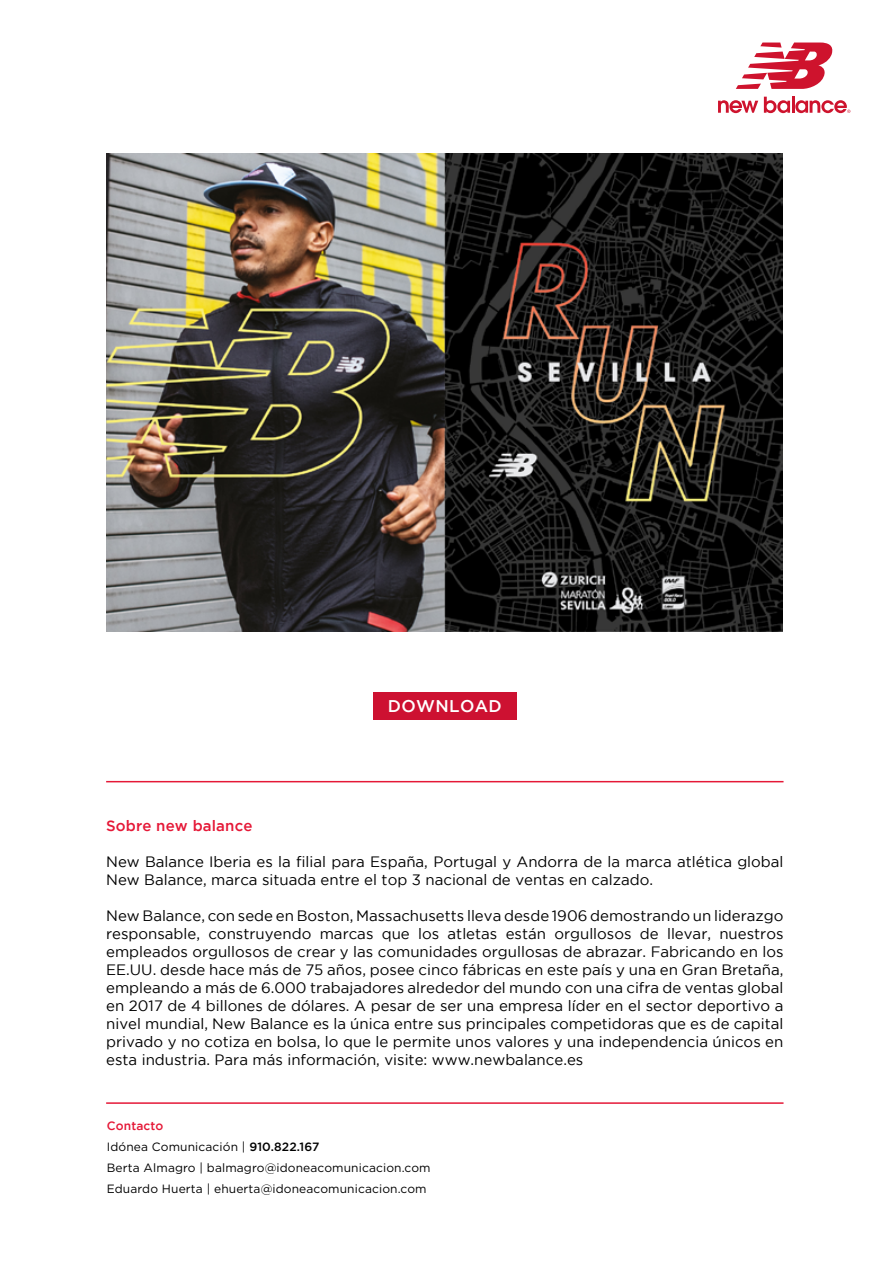
<style>
.page{position:relative;width:893px;height:1263px;background:#fff}
.page>*{position:absolute;margin:0;border:0;box-sizing:border-box;transform-origin:0 0}
.t1{font:500 16.95px "Gotham";letter-spacing:.025em;color:#fff}
.t2{font:15px/18px "Gotham";color:#000}
.t3{font:500 15px "Gotham";letter-spacing:.01em;color:#e51837}
.t4{font:12px/21px "Gotham";letter-spacing:.01em;color:#000}
.s1{font-weight:500;color:#e51837}
.s2{font-weight:500}
</style>
<div class="page">
<svg style="left:718px;top:100px;width:40px;height:13px"></svg>
<svg style="left:736px;top:43px;width:97px;height:46px"></svg>
<svg style="left:764px;top:97px;width:86px;height:16px"></svg>
<div style="left:373px;top:692px;width:143px;height:28px;background:#cd1131"></div>
<hr style="left:106px;top:1102px;width:677px;height:2px;background:#e51837">
<hr style="left:106px;top:781px;width:677px;height:1px;background:#e51837">
<img style="left:107px;top:153px;width:676px;height:478px">
<p class="t1" style="left:388px;top:696px;width:116px">DOWNLOAD</p>
<p class="t3" style="left:106px;top:817px;width:148px">Sobre new balance</p>
<p class="t2" style="left:106px;top:852px;width:679px">New Balance Iberia es la filial para España, Portugal y Andorra de la marca atlética global<br>New Balance, marca situada entre el top 3 nacional de ventas en calzado.</p>
<p class="t2" style="left:106px;top:906px;width:679px;text-align:justify">New Balance, con sede en Boston, Massachusetts lleva desde 1906 demostrando un liderazgo responsable, construyendo marcas que los atletas están orgullosos de llevar, nuestros empleados orgullosos de crear y las comunidades orgullosas de abrazar. Fabricando en los EE.UU. desde hace más de 75 años, posee cinco fábricas en este país y una en Gran Bretaña, empleando a más de 6.000 trabajadores alrededor del mundo con una cifra de ventas global en 2017 de 4 billones de dólares. A pesar de ser una empresa líder en el sector deportivo a nivel mundial, New Balance es la única entre sus principales competidoras que es de capital privado y no cotiza en bolsa, lo que le permite unos valores y una independencia únicos en esta industria. Para más información, visite: www.newbalance.es</p>
<p class="t4" style="left:107px;top:1115px;width:325px"><span class="s1">Contacto<br></span>Idónea Comunicación | <span class="s2">910.822.167<br></span>Berta Almagro | balmagro@idoneacomunicacion.com Eduardo Huerta | ehuerta@idoneacomunicacion.com</p>
</div>
